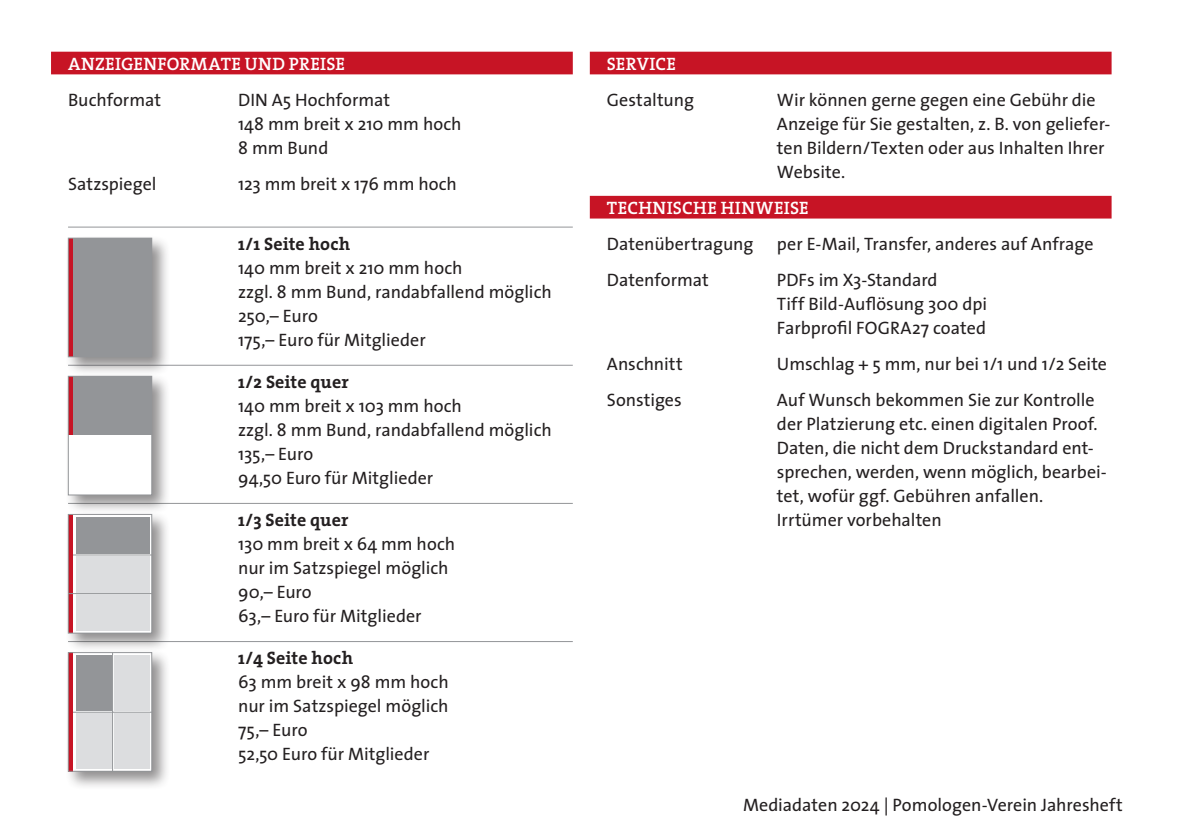
<style>
.page{position:relative;width:1191px;height:840px;background:#fff}
.page>*{position:absolute;margin:0;border:0;box-sizing:border-box;transform-origin:0 0}
.t1{font:18px/24px "The Sans";color:#231f20}
.t2{font:600 18px "The Serif";letter-spacing:.02em;color:#fff}
.t3{font:700 18px "The Serif";letter-spacing:.005em;color:#231f20}
</style>
<div class="page">
<div style="left:51px;top:52px;width:522px;height:22px;background:#c71425"></div>
<hr style="left:68px;top:227px;width:505px;height:1px;background:#939598">
<hr style="left:68px;top:365px;width:505px;height:1px;background:#939598">
<hr style="left:68px;top:503px;width:505px;height:1px;background:#939598">
<hr style="left:68px;top:641px;width:505px;height:1px;background:#939598">
<div style="left:590px;top:52px;width:521px;height:22px;background:#c71425"></div>
<div style="left:590px;top:196px;width:521px;height:22px;background:#c71425"></div>
<div style="left:65px;top:234px;width:106px;height:142px;background:#231f20;opacity:.5"></div>
<div style="left:68px;top:238px;width:84px;height:118px;background:#939598"></div>
<div style="left:68px;top:238px;width:5px;height:118px;background:#c71425"></div>
<div style="left:68px;top:238px;width:84px;height:119px;border:1px solid #939598"></div>
<div style="left:65px;top:372px;width:106px;height:142px;background:#231f20;opacity:.5"></div>
<div style="left:68px;top:376px;width:84px;height:118px;background:#fff"></div>
<div style="left:68px;top:376px;width:84px;height:58px;background:#939598"></div>
<div style="left:68px;top:376px;width:5px;height:58px;background:#c71425"></div>
<div style="left:68px;top:376px;width:84px;height:119px;border:1px solid #939598"></div>
<div style="left:65px;top:510px;width:106px;height:142px;background:#231f20;opacity:.5"></div>
<svg style="left:73px;top:516px;width:77px;height:115px"></svg>
<div style="left:76px;top:517px;width:73px;height:36px;background:#939598"></div>
<hr style="left:68px;top:554px;width:84px;height:1px;background:#939598">
<div style="left:68px;top:514px;width:5px;height:118px;background:#c71425"></div>
<div style="left:76px;top:555px;width:73px;height:37px;background:#dcdddf"></div>
<hr style="left:68px;top:593px;width:84px;height:1px;background:#939598">
<div style="left:76px;top:594px;width:73px;height:36px;background:#dcdddf"></div>
<div style="left:68px;top:514px;width:84px;height:119px;border:1px solid #939598"></div>
<div style="left:65px;top:648px;width:106px;height:142px;background:#231f20;opacity:.5"></div>
<svg style="left:73px;top:654px;width:77px;height:115px"></svg>
<div style="left:76px;top:655px;width:35px;height:55px;background:#939598"></div>
<div style="left:114px;top:655px;width:35px;height:55px;background:#dcdddf"></div>
<hr style="left:68px;top:711px;width:84px;height:1px;background:#939598">
<div style="left:68px;top:652px;width:5px;height:59px;background:#c71425"></div>
<div style="left:76px;top:713px;width:35px;height:55px;background:#dcdddf"></div>
<div style="left:114px;top:713px;width:35px;height:55px;background:#dcdddf"></div>
<div style="left:68px;top:711px;width:5px;height:59px;background:#c71425"></div>
<hr style="left:112px;top:652px;width:1px;height:118px;background:#939598">
<div style="left:68px;top:652px;width:84px;height:119px;border:1px solid #939598"></div>
<p class="t2" style="left:68px;top:49px;width:279px">ANZEIGENFORMATE UND PREISE</p>
<p class="t1" style="left:68px;top:87px;width:95px">Buchformat</p>
<p class="t1" style="left:238px;top:87px;width:225px">DIN A5 Hochformat<br>148 mm breit x 210 mm hoch<br>8 mm Bund</p>
<p class="t1" style="left:68px;top:171px;width:90px">Satzspiegel</p>
<p class="t1" style="left:238px;top:171px;width:220px">123 mm breit x 176 mm hoch</p>
<p class="t3" style="left:238px;top:229px;width:114px">1/1 Seite hoch</p>
<p class="t1" style="left:238px;top:255px;width:315px">140 mm breit x 210 mm hoch<br>zzgl. 8 mm Bund, randabfallend möglich<br>250,– Euro<br>175,– Euro für Mitglieder</p>
<p class="t3" style="left:238px;top:367px;width:112px">1/2 Seite quer</p>
<p class="t1" style="left:238px;top:393px;width:315px">140 mm breit x 103 mm hoch<br>zzgl. 8 mm Bund, randabfallend möglich<br>135,– Euro<br>94,50 Euro für Mitglieder</p>
<p class="t3" style="left:238px;top:505px;width:112px">1/3 Seite quer</p>
<p class="t1" style="left:238px;top:531px;width:218px">130 mm breit x 64 mm hoch nur im Satzspiegel möglich<br>90,– Euro<br>63,– Euro für Mitglieder</p>
<p class="t3" style="left:238px;top:643px;width:116px">1/4 Seite hoch</p>
<p class="t1" style="left:238px;top:669px;width:212px">63 mm breit x 98 mm hoch nur im Satzspiegel möglich<br>75,– Euro<br>52,50 Euro für Mitglieder</p>
<p class="t2" style="left:607px;top:49px;width:71px">SERVICE</p>
<p class="t1" style="left:607px;top:87px;width:89px">Gestaltung</p>
<p class="t1" style="left:777px;top:87px;width:335px">Wir können gerne gegen eine Gebühr die Anzeige für Sie gestalten, z. B. von geliefer&shy;ten Bildern/Texten oder aus Inhalten Ihrer Website.</p>
<p class="t2" style="left:607px;top:193px;width:203px">TECHNISCHE HINWEISE</p>
<p class="t1" style="left:607px;top:231px;width:148px">Datenübertragung</p>
<p class="t1" style="left:777px;top:231px;width:318px">per E-Mail, Transfer, anderes auf Anfrage</p>
<p class="t1" style="left:607px;top:267px;width:104px">Datenformat</p>
<p class="t1" style="left:777px;top:267px;width:212px">PDFs im X3-Standard<br>Tiff Bild-Auflösung 300 dpi<br>Farbprofil FOGRA27 coated</p>
<p class="t1" style="left:607px;top:351px;width:77px">Anschnitt</p>
<p class="t1" style="left:777px;top:351px;width:332px">Umschlag + 5 mm, nur bei 1/1 und 1/2 Seite</p>
<p class="t1" style="left:607px;top:387px;width:76px">Sonstiges</p>
<p class="t1" style="left:777px;top:387px;width:331px">Auf Wunsch bekommen Sie zur Kontrolle der Platzierung etc. einen digitalen Proof.<br>Daten, die nicht dem Druckstandard ent&shy;sprechen, werden, wenn möglich, bearbei&shy;tet, wofür ggf. Gebühren anfallen.<br>Irrtümer vorbehalten</p>
<p class="t1" style="left:743px;top:791px;width:381px">Mediadaten 2024 | Pomologen-Verein Jahresheft</p>
</div>
